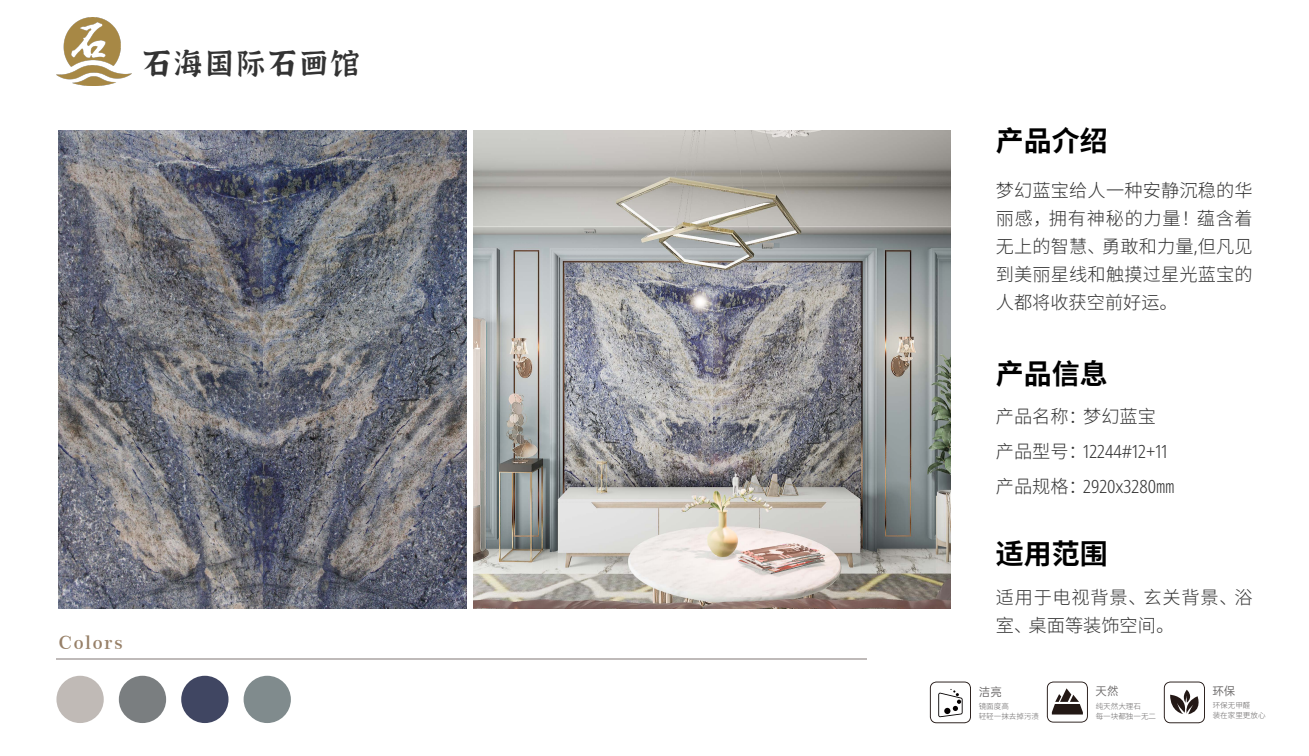
<style>
.page{position:relative;width:1309px;height:756px;background:#fff}
.page>*{position:absolute;margin:0;border:0;box-sizing:border-box;transform-origin:0 0}
.t1{font:28.52px "jiangxizhuokai";letter-spacing:.1em;color:#333}
.t2{font:28px "Nowar Warcraft Sans CN Bold";color:#000}
.t3{font:18.2px/28px "Nowar Warcraft Sans CN Light";letter-spacing:.005em;color:#333}
.t4{font:18.2px/28px "Nowar Warcraft Sans CN Light";letter-spacing:.04em;color:#333}
.t5{font:600 18.2px "Century 751 BT";letter-spacing:.1em;color:#978068}
.t6{font:11.51px "OPPO Sans R";color:#666464}
.t7{font:11.45px "OPPO Sans R";color:#666464}
.t8{font:300 7.56px/10.2px "Source Han Sans CN";color:#666464}
</style>
<div class="page">
<div style="left:56px;top:676px;width:48px;height:47px;background:#c0bab6;border-radius:50%"></div>
<div style="left:119px;top:676px;width:47px;height:47px;background:#7a7e80;border-radius:50%"></div>
<div style="left:181px;top:676px;width:48px;height:47px;background:#404662;border-radius:50%"></div>
<div style="left:244px;top:676px;width:47px;height:47px;background:#808b8d;border-radius:50%"></div>
<img style="left:56px;top:17px;width:75px;height:68px">
<hr style="left:56px;top:658px;width:811px;height:2px;background:#bfbab9">
<img style="left:474px;top:130px;width:476px;height:479px">
<img style="left:59px;top:130px;width:408px;height:479px">
<svg style="left:1047px;top:682px;width:41px;height:41px"></svg>
<svg style="left:1164px;top:682px;width:41px;height:41px"></svg>
<svg style="left:930px;top:682px;width:41px;height:41px"></svg>
<h1 class="t1" style="left:142px;top:49px;width:218px">石海国际石画馆</h1>
<p class="t5" style="left:59px;top:631px;width:65px">Colors</p>
<h2 class="t2" style="left:996px;top:123px;width:113px">产品介绍</h2>
<p class="t3" style="left:996px;top:179px;width:258px;text-align:justify">梦幻蓝宝给人一种安静沉稳的华丽感，拥有神秘的力量！蕴含着无上的智慧、勇敢和力量,但凡见到美丽星线和触摸过星光蓝宝的人都将收获空前好运。</p>
<h2 class="t2" style="left:996px;top:356px;width:113px">产品信息</h2>
<p class="t3" style="left:996px;top:401px;width:180px;line-height:35px">产品名称：梦幻蓝宝产品型号：12244#12+11产品规格：2920x3280㎜</p>
<h2 class="t2" style="left:996px;top:536px;width:113px">适用范围</h2>
<p class="t4" style="left:996px;top:585px;width:258px">适用于电视背景、玄关背景、浴室、桌面等装饰空间。</p>
<p class="t6" style="left:979px;top:683px;width:25px">洁亮</p>
<p class="t8" style="left:979px;top:701px;width:62px">镜面度高<br>轻轻一抹去掉污渍</p>
<p class="t7" style="left:1096px;top:683px;width:24px">天然</p>
<p class="t8" style="left:1096px;top:701px;width:62px">纯天然大理石<br>每一块都独一无二</p>
<p class="t6" style="left:1212px;top:682px;width:25px">环保</p>
<p class="t8" style="left:1213px;top:700px;width:54px">环保无甲醛<br>装在家里更放心</p>
</div>
